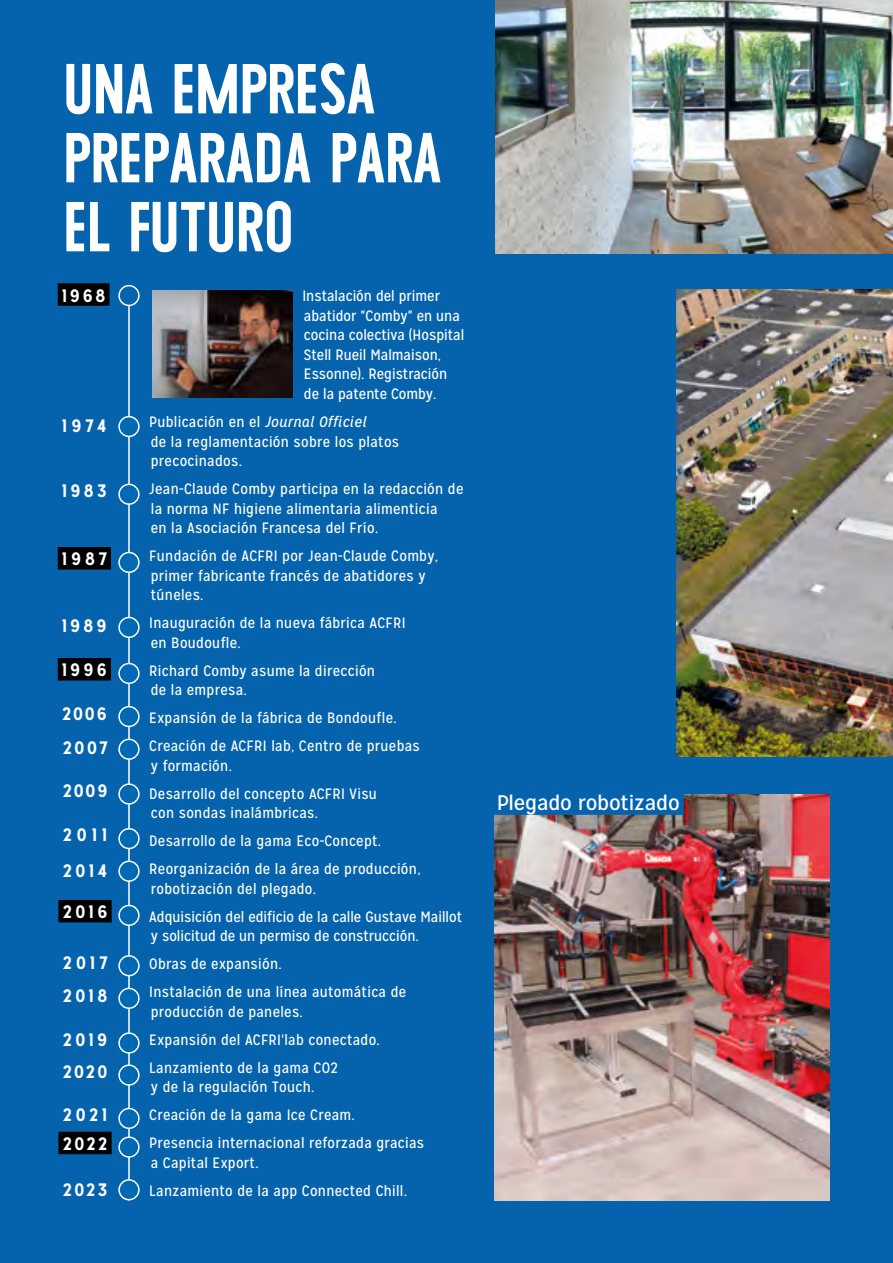
<style>
.page{position:relative;width:893px;height:1263px;background:#0563ad}
.page>*{position:absolute;margin:0;border:0;box-sizing:border-box;transform-origin:0 0}
.t1{font:700 70.8px/69px "Wask New";letter-spacing:.01em;color:#fff}
.t2{font:21px "Mission Gothic";letter-spacing:-.01em;color:#fff;scale:1.12 1}
.t3{font:700 18px "Mission Gothic";letter-spacing:.185em;color:#fff}
.t4{font:700 18px/34.2px "Mission Gothic";letter-spacing:.12em;color:#fff}
.t5{font:700 18px/35.7px "Mission Gothic";letter-spacing:.24em;color:#fff}
.t6{font:700 18px/33.3px "Mission Gothic";letter-spacing:.21em;color:#fff}
.t7{font:700 18px/28.7px "Mission Gothic";letter-spacing:.165em;color:#fff}
.t8{font:15px/28px "Mission Gothic";letter-spacing:.02em;color:#fff}
.t9{font:15px/19.5px "Mission Gothic";color:#fff}
.s1{font-style:italic}
</style>
<div class="page">
<img style="left:496px;top:0;width:397px;height:253px">
<div style="left:118px;top:285px;width:22px;height:21px;border:2px solid #fff;border-radius:50%"></div>
<hr style="left:128px;top:305px;width:2px;height:895px;background:#fff">
<div style="left:58px;top:283px;width:52px;height:23px;background:#000"></div>
<div style="left:58px;top:547px;width:53px;height:22px;background:#000"></div>
<div style="left:58px;top:658px;width:53px;height:22px;background:#000"></div>
<div style="left:58px;top:900px;width:54px;height:22px;background:#000"></div>
<div style="left:58px;top:1132px;width:54px;height:22px;background:#000"></div>
<div style="left:119px;top:484px;width:20px;height:20px;background:#0069b4;border-radius:50%"></div>
<div style="left:118px;top:484px;width:22px;height:21px;border:2px solid #fff;border-radius:50%"></div>
<div style="left:119px;top:552px;width:20px;height:20px;background:#0069b4;border-radius:50%"></div>
<div style="left:118px;top:552px;width:22px;height:21px;border:2px solid #fff;border-radius:50%"></div>
<div style="left:119px;top:617px;width:20px;height:20px;background:#0069b4;border-radius:50%"></div>
<div style="left:118px;top:617px;width:22px;height:21px;border:2px solid #fff;border-radius:50%"></div>
<div style="left:119px;top:663px;width:20px;height:20px;background:#0069b4;border-radius:50%"></div>
<div style="left:118px;top:663px;width:22px;height:21px;border:2px solid #fff;border-radius:50%"></div>
<div style="left:119px;top:707px;width:20px;height:19px;background:#0069b4;border-radius:50%"></div>
<div style="left:118px;top:706px;width:22px;height:21px;border:2px solid #fff;border-radius:50%"></div>
<div style="left:119px;top:739px;width:20px;height:20px;background:#0069b4;border-radius:50%"></div>
<div style="left:118px;top:738px;width:22px;height:22px;border:2px solid #fff;border-radius:50%"></div>
<div style="left:119px;top:784px;width:20px;height:20px;background:#0069b4;border-radius:50%"></div>
<div style="left:118px;top:783px;width:22px;height:22px;border:2px solid #fff;border-radius:50%"></div>
<div style="left:119px;top:829px;width:20px;height:19px;background:#0069b4;border-radius:50%"></div>
<div style="left:118px;top:828px;width:22px;height:21px;border:2px solid #fff;border-radius:50%"></div>
<div style="left:119px;top:861px;width:20px;height:20px;background:#0069b4;border-radius:50%"></div>
<div style="left:118px;top:860px;width:22px;height:22px;border:2px solid #fff;border-radius:50%"></div>
<div style="left:119px;top:905px;width:20px;height:20px;background:#0069b4;border-radius:50%"></div>
<div style="left:118px;top:905px;width:22px;height:21px;border:2px solid #fff;border-radius:50%"></div>
<div style="left:119px;top:956px;width:20px;height:20px;background:#0069b4;border-radius:50%"></div>
<div style="left:118px;top:955px;width:22px;height:21px;border:2px solid #fff;border-radius:50%"></div>
<div style="left:119px;top:988px;width:20px;height:20px;background:#0069b4;border-radius:50%"></div>
<div style="left:118px;top:988px;width:22px;height:21px;border:2px solid #fff;border-radius:50%"></div>
<div style="left:119px;top:1065px;width:20px;height:20px;background:#0069b4;border-radius:50%"></div>
<div style="left:118px;top:1064px;width:22px;height:22px;border:2px solid #fff;border-radius:50%"></div>
<div style="left:119px;top:1108px;width:20px;height:20px;background:#0069b4;border-radius:50%"></div>
<div style="left:118px;top:1108px;width:22px;height:21px;border:2px solid #fff;border-radius:50%"></div>
<div style="left:119px;top:1137px;width:20px;height:20px;background:#0069b4;border-radius:50%"></div>
<div style="left:118px;top:1136px;width:22px;height:22px;border:2px solid #fff;border-radius:50%"></div>
<div style="left:119px;top:1180px;width:20px;height:20px;background:#0069b4;border-radius:50%"></div>
<div style="left:118px;top:1179px;width:22px;height:21px;border:2px solid #fff;border-radius:50%"></div>
<div style="left:119px;top:1033px;width:20px;height:20px;background:#0069b4;border-radius:50%"></div>
<div style="left:118px;top:1032px;width:22px;height:22px;border:2px solid #fff;border-radius:50%"></div>
<div style="left:119px;top:417px;width:20px;height:19px;background:#0069b4;border-radius:50%"></div>
<div style="left:118px;top:416px;width:22px;height:21px;border:2px solid #fff;border-radius:50%"></div>
<img style="left:676px;top:289px;width:217px;height:467px">
<img style="left:153px;top:290px;width:139px;height:108px">
<img style="left:494px;top:794px;width:335px;height:406px">
<div style="left:493px;top:790px;width:191px;height:25px;background:#0563ad"></div>
<svg style="left:892px;top:230px;width:1px;height:24px"></svg>
<h1 class="t1" style="left:64px;top:51px;width:379px">UNA EMPRESA<br>PREPARADA PARA<br>EL FUTURO</h1>
<p class="t3" style="left:62px;top:284px;width:45px">1968</p>
<p class="t3" style="left:62px;top:415px;width:46px">1974</p>
<p class="t3" style="left:62px;top:479px;width:46px">1983</p>
<p class="t3" style="left:62px;top:548px;width:46px">1987</p>
<p class="t3" style="left:62px;top:614px;width:46px">1989</p>
<p class="t3" style="left:62px;top:659px;width:46px">1996</p>
<p class="t4" style="left:62px;top:697px;width:47px">2006<br>2007</p>
<p class="t3" style="left:63px;top:779px;width:46px">2009</p>
<p class="t5" style="left:63px;top:817px;width:46px">2011<br>2014</p>
<p class="t3" style="left:63px;top:901px;width:46px">2016</p>
<p class="t6" style="left:63px;top:946px;width:46px">2017<br>2018</p>
<p class="t3" style="left:63px;top:1029px;width:46px">2019</p>
<p class="t3" style="left:63px;top:1060px;width:46px">2020</p>
<p class="t7" style="left:63px;top:1101px;width:46px">2021<br>2022</p>
<p class="t3" style="left:63px;top:1178px;width:46px">2023</p>
<p class="t9" style="left:302px;top:287px;width:163px">Instalación del primer abatidor "Comby" en una cocina colectiva (Hospital<br>Stell Rueil Malmaison,<br>Essonne). Registración de la patente Comby.</p>
<p class="t8" style="left:149px;top:412px;width:251px;line-height:19.5px">Publicación en el <span class="s1">Journal Officiel<br></span>de la reglamentación sobre los platos precocinados.</p>
<p class="t8" style="left:149px;top:479px;width:316px;line-height:19.5px">Jean-Claude Comby participa en la redacción de la norma NF higiene alimentaria alimenticia<br>en la Asociación Francesa del Frío.</p>
<p class="t8" style="left:149px;top:546px;width:290px;line-height:19.5px">Fundación de ACFRI por Jean-Claude Comby, primer fabricante francés de abatidores y túneles.</p>
<p class="t8" style="left:149px;top:613px;width:258px;line-height:19.5px">Inauguración de la nueva fábrica ACFRI en Boudoufle.</p>
<p class="t8" style="left:149px;top:661px;width:227px;line-height:19.5px">Richard Comby asume la dirección de la empresa.</p>
<p class="t8" style="left:149px;top:704px;width:272px">Expansión de la fábrica de Bondoufle.<br>Creación de ACFRI lab, Centro de pruebas</p>
<p class="t8" style="left:149px;top:751px;width:229px">y formación.<br>Desarrollo del concepto ACFRI Visu</p>
<p class="t8" style="left:149px;top:799px;width:273px">con sondas inalámbricas.<br>Desarrollo de la gama Eco-Concept.<br>Reorganización de la área de producción,</p>
<p class="t9" style="left:149px;top:874px;width:314px;line-height:28px">robotización del plegado.<br>Adquisición del edificio de la calle Gustave Maillot</p>
<p class="t8" style="left:149px;top:922px;width:271px">y solicitud de un permiso de construcción.<br>Obras de expansión.<br>Instalación de una línea automática de</p>
<p class="t8" style="left:149px;top:997px;width:232px">producción de paneles.<br>Expansión del ACFRI'lab conectado.<br>Lanzamiento de la gama CO2</p>
<p class="t8" style="left:149px;top:1073px;width:276px">y de la regulación Touch.<br>Creación de la gama Ice Cream.<br>Presencia internacional reforzada gracias</p>
<p class="t8" style="left:149px;top:1148px;width:259px">a Capital Export.<br>Lanzamiento de la app Connected Chill.</p>
<h2 class="t2" style="left:497px;top:790px;width:165px">Plegado robotizado</h2>
</div>
